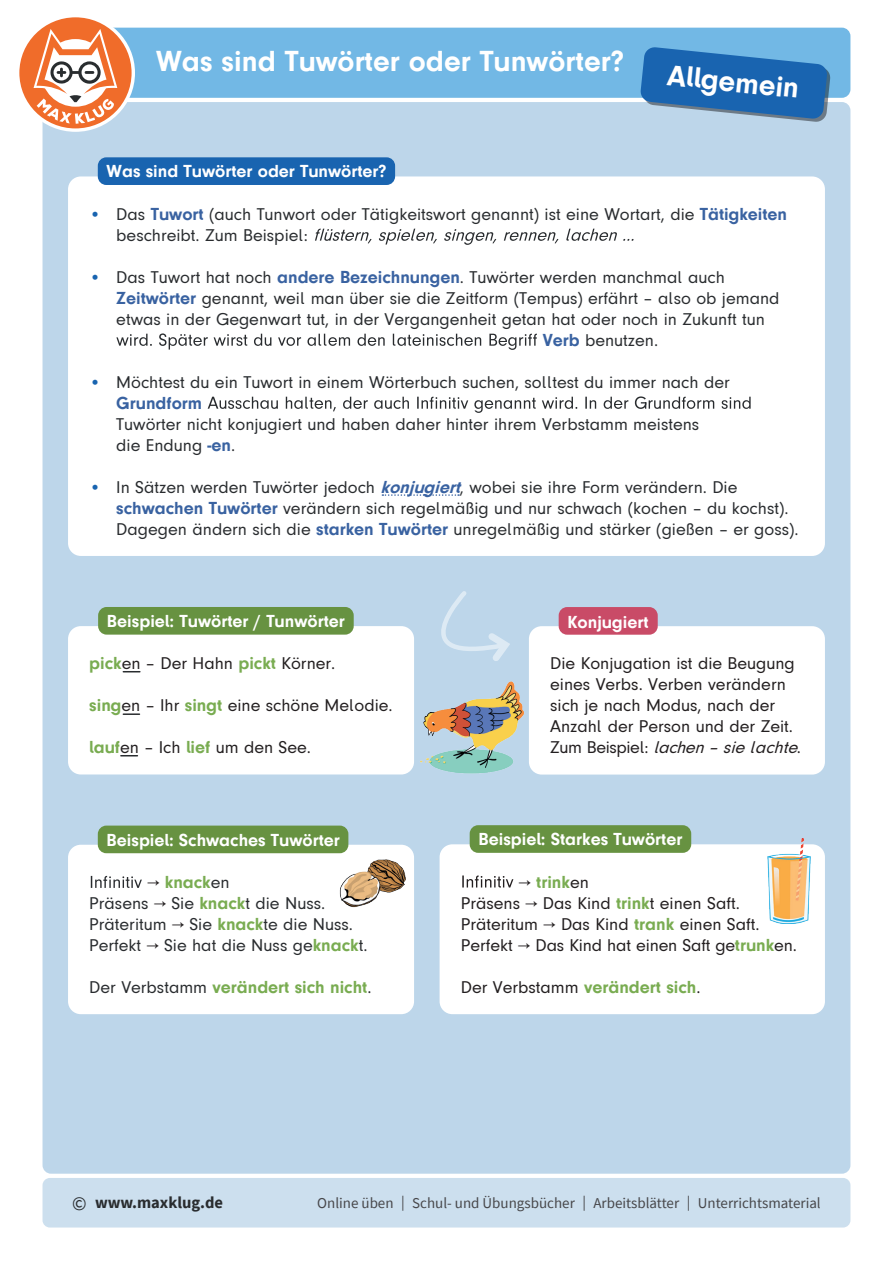
<style>
.page{position:relative;width:893px;height:1263px;background:#fff}
.page>*{position:absolute;margin:0;border:0;box-sizing:border-box;transform-origin:0 0}
.t1{font:700 30px "Mk Druckschrift N";color:#fff}
.t2{font:18px/21px "Mk Druckschrift N";color:#292c2f}
.t3{font:18px/21px "Mk Druckschrift N";color:#231f20}
.t4{font:700 18px "Mk Druckschrift N";color:#fff}
.t5{font:700 18px "Mk Druckschrift N";color:#79ac51}
.t6{font:700 16.5px "Source Sans Pro";color:#292c2f}
.t7{font:15px "Source Sans Pro";color:#47474a}
.s1{color:#1964b0}
.s2{font-weight:700;color:#3962a1}
.s3{font-weight:700;font-style:italic;color:#3962a1}
.s4{font-weight:700;color:#79ac51}
.s5{font-style:italic}
.s6{color:#231f20}
.s7{font-weight:400;color:#292c2f}
.s8{font-weight:400;font-size:19.5px}
</style>
<div class="page">
<div style="left:43px;top:102px;width:807px;height:1072px;background:#bdd6ea;border-radius:9px"></div>
<div style="left:75px;top:28px;width:775px;height:70px;background:#72b8e5;border-radius:9px"></div>
<svg style="left:640px;top:47px;width:191px;height:75px"></svg>
<div style="left:43px;top:1178px;width:807px;height:49px;background:#ccdfee;border-radius:7px"></div>
<svg style="left:19px;top:17px;width:116px;height:115px"></svg>
<div style="left:68px;top:176px;width:757px;height:380px;background:#fff;border-radius:13px"></div>
<div style="left:98px;top:157px;width:297px;height:28px;background:#1964b0;border-radius:9px"></div>
<div style="left:529px;top:626px;width:296px;height:148px;background:#fff;border-radius:13px"></div>
<div style="left:68px;top:845px;width:346px;height:169px;background:#fff;border-radius:13px"></div>
<div style="left:68px;top:626px;width:346px;height:148px;background:#fff;border-radius:13px"></div>
<div style="left:440px;top:844px;width:385px;height:170px;background:#fff;border-radius:13px"></div>
<div style="left:559px;top:607px;width:99px;height:28px;background:#c94b67;border-radius:9px"></div>
<div style="left:98px;top:825px;width:250px;height:28px;background:#679241;border-radius:9px"></div>
<div style="left:470px;top:825px;width:221px;height:28px;background:#679241;border-radius:9px"></div>
<div style="left:98px;top:607px;width:256px;height:28px;background:#679241;border-radius:9px"></div>
<svg style="left:441px;top:591px;width:69px;height:65px"></svg>
<svg style="left:315px;top:229px;width:319px;height:16px"></svg>
<svg style="left:116px;top:333px;width:421px;height:17px"></svg>
<svg style="left:208px;top:396px;width:543px;height:17px"></svg>
<svg style="left:91px;top:876px;width:51px;height:12px"></svg>
<svg style="left:462px;top:875px;width:51px;height:12px"></svg>
<svg style="left:123px;top:713px;width:16px;height:2px"></svg>
<svg style="left:123px;top:671px;width:17px;height:1px"></svg>
<svg style="left:121px;top:755px;width:16px;height:1px"></svg>
<svg style="left:382px;top:494px;width:77px;height:2px"></svg>
<img style="left:747px;top:839px;width:78px;height:85px">
<img style="left:329px;top:843px;width:85px;height:65px">
<img style="left:398px;top:656px;width:149px;height:119px">
<h1 class="t1" style="left:156px;top:44px;width:469px">Was sind Tuwörter oder Tunwörter?</h1>
<h1 class="t1" style="left:669px;top:58px;width:134px;rotate:6deg">Allgemein</h1>
<p class="t4" style="left:107px;top:161px;width:282px">Was sind Tuwörter oder Tunwörter?</p>
<p class="t2" style="left:116px;top:204px;width:672px;text-indent:-27px"><span class="s1">•</span> Das <span class="s2">Tuwort</span> (auch Tunwort oder Tätigkeitswort genannt) ist eine Wortart, die <span class="s2">Tätigkeiten </span>beschreibt. Zum Beispiel:</p>
<p class="t2" style="left:89px;top:267px;width:637px"><span class="s1">•</span> Das Tuwort hat noch <span class="s2">andere Bezeichnungen</span>. Tuwörter werden manchmal auch</p>
<p class="t2" style="left:116px;top:288px;width:665px"><span class="s2">Zeitwörter</span> genannt, weil man über sie die Zeitform (Tempus) erfährt – also ob jemand</p>
<p class="t2" style="left:116px;top:309px;width:650px">etwas in der Gegenwart tut, in der Vergangenheit getan hat oder noch in Zukunft tun</p>
<p class="t2" style="left:543px;top:330px;width:117px"><span class="s2">Verb</span> benutzen.</p>
<p class="t2" style="left:116px;top:372px;width:615px;text-indent:-27px"><span class="s1">•</span> Möchtest du ein Tuwort in einem Wörterbuch suchen, solltest du immer nach der<br><span class="s2">Grundform</span></p>
<p class="t2" style="left:116px;top:414px;width:585px">Tuwörter nicht konjugiert und haben daher hinter ihrem Verbstamm meistens die Endung <span class="s2">-en</span>.</p>
<p class="t2" style="left:116px;top:477px;width:684px;text-indent:-27px"><span class="s1">•</span> In Sätzen werden Tuwörter jedoch <span class="s3">konjugiert</span>, wobei sie ihre Form verändern. Die <span class="s2">schwachen Tuwörter</span> verändern sich regelmäßig und nur schwach (kochen – du kochst).<br>Dagegen ändern sich die <span class="s2">starken Tuwörter</span> unregelmäßig und stärker (gießen – er goss).</p>
<p class="t4" style="left:107px;top:611px;width:239px">Beispiel: Tuwörter / Tunwörter</p>
<p class="t3" style="left:89px;top:653px;width:248px"><span class="s4">pick</span>en – Der Hahn <span class="s4">pickt</span> Körner.</p>
<p class="t3" style="left:89px;top:695px;width:305px"><span class="s4">sing</span>en – Ihr <span class="s4">singt</span> eine schöne Melodie.</p>
<p class="t3" style="left:89px;top:737px;width:223px"><span class="s4">lauf</span>en – Ich <span class="s4">lief</span> um den See.</p>
<p class="t4" style="left:567px;top:612px;width:82px">Konjugiert</p>
<p class="t3" style="left:550px;top:653px;width:254px">Die Konjugation ist die Beugung eines Verbs. Verben verändern sich je nach Modus, nach der<br>Anzahl der Person und der Zeit.<br>Z u m B e i s p i e l : <span class="s5">lachen–sielachte</span>.</p>
<p class="t4" style="left:107px;top:830px;width:235px">Beispiel: Schwaches Tuwörter</p>
<p class="t4" style="left:478px;top:829px;width:205px">Beispiel: Starkes Tuwörter</p>
<p class="t2" style="left:89px;top:872px;width:280px;text-indent:58px"><span class="s6">→</span> <span class="s4">knack</span>en<br>Präsens <span class="s6">→</span> Sie <span class="s4">knack</span>t die Nuss.<br>Präteritum <span class="s6">→</span> Sie <span class="s4">knack</span>te die Nuss.<br>Perfekt <span class="s6">→</span> Sie hat die Nuss ge<span class="s4">knack</span>t.</p>
<p class="t5" style="left:89px;top:977px;width:284px"><span class="s7">Der Verbstamm</span> verändert sich nicht<span class="s7">.</span></p>
<p class="t3" style="left:461px;top:871px;width:338px;text-indent:58px">→ <span class="s4">trink</span>en<br>Präsens → Das Kind <span class="s4">trink</span>t einen Saft.<br>Präteritum → Das Kind <span class="s4">trank</span> einen Saft.<br>Perfekt → Das Kind hat einen Saft ge<span class="s4">trunk</span>en.</p>
<p class="t3" style="left:461px;top:976px;width:241px">Der Verbstamm <span class="s4">verändert sich</span>.</p>
<p class="t6" style="left:72px;top:1191px;width:152px"><span class="s8">©</span> www.maxklug.de</p>
<p class="t7" style="left:317px;top:1194px;width:505px">Online üben | Schul- und Übungsbücher | Arbeitsblätter | Unterrichtsmaterial</p>
</div>
